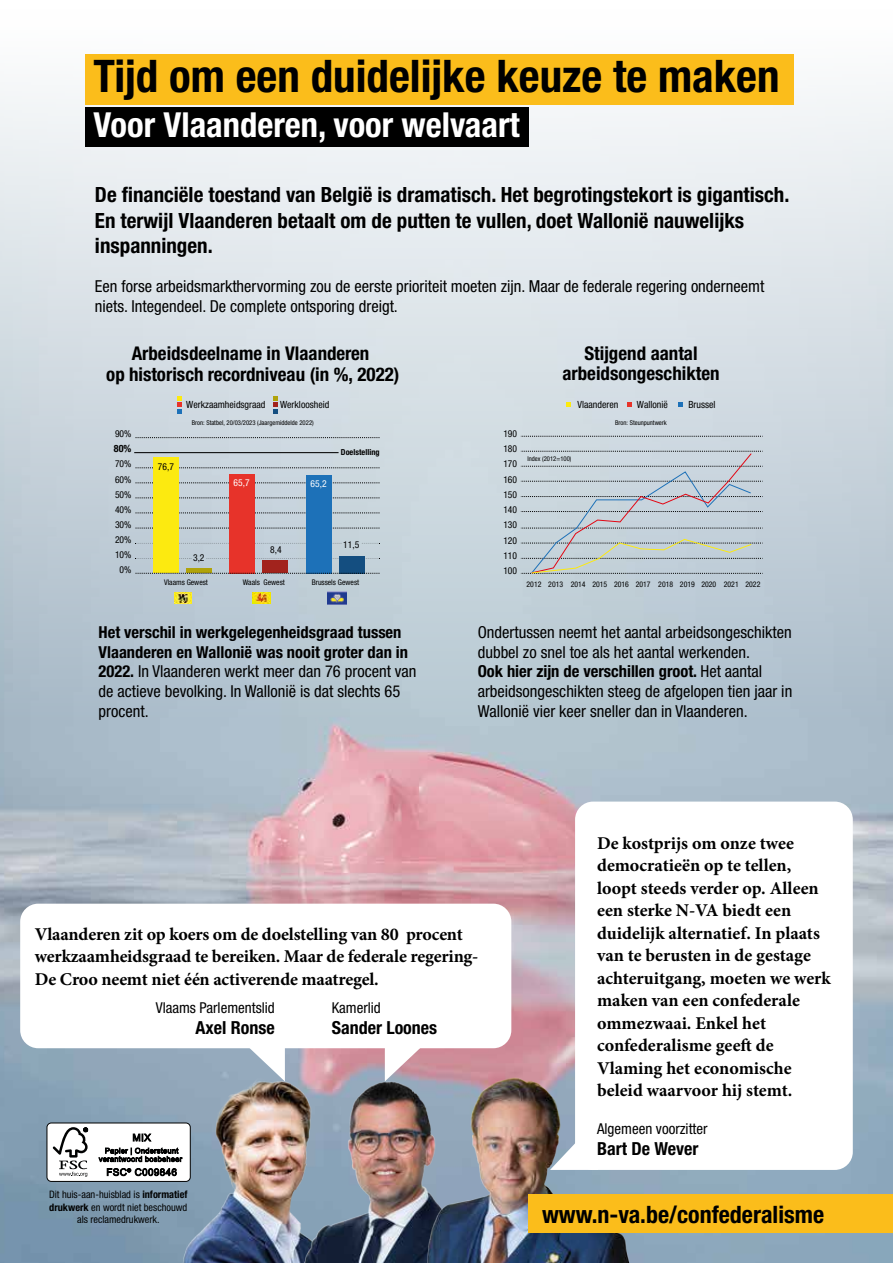
<style>
.page{position:relative;width:893px;height:1263px;background:#fff}
.page>*{position:absolute;margin:0;border:0;box-sizing:border-box;transform-origin:0 0}
.t1{font:700 condensed 45px "Helvetica Neue LT Std";color:#000}
.t2{font:700 condensed 34.5px "Helvetica Neue LT Std";color:#fff}
.t3{font:700 condensed 24px "Helvetica Neue LT Std";color:#000}
.t4{font:700 condensed 21px/25.2px "Helvetica Neue LT Std";color:#000}
.t5{font:700 condensed 18.9px/20.5px "Helvetica Neue LT Std";color:#000;text-align:center}
.t6{font:700 18px/22.5px "Minion Pro";letter-spacing:-.005em;color:#000}
.t7{font:700 condensed 18px "Helvetica Neue LT Std";color:#000}
.t8{font:condensed 16.5px/19.8px "Helvetica Neue LT Std";color:#000}
.t9{font:condensed 15px "Helvetica Neue LT Std";color:#000}
.t10{font:condensed 10.35px/12.3px "Helvetica Neue LT Std";color:#010202;text-align:center}
.t11{font:700 condensed 10.05px "Helvetica Neue LT Std";color:#000}
.t12{font:condensed 9.9px "Helvetica Neue LT Std";color:#000}
.t13{font:condensed 9.6px "Helvetica Neue LT Std";color:#000}
.t14{font:condensed 9.6px "Helvetica Neue LT Std";color:#fff}
.t15{font:700 condensed 8.25px "Helvetica Neue LT Std";color:#000}
.t16{font:condensed 7.8px "Helvetica Neue LT Std";color:#000}
.t17{font:condensed 6.6px "Helvetica Neue LT Std";color:#000}
.s1{font-weight:700}
</style>
<div class="page">
<img style="left:0;top:88px;width:893px;height:1175px">
<div style="left:85px;top:54px;width:709px;height:50px;background:#fbbd1b"></div>
<div style="left:85px;top:107px;width:443px;height:39px;background:#000"></div>
<img style="left:172px;top:1068px;width:171px;height:195px">
<img style="left:294px;top:1081px;width:123px;height:182px">
<img style="left:417px;top:1075px;width:222px;height:188px">
<svg style="left:550px;top:1132px;width:39px;height:38px"></svg>
<div style="left:575px;top:801px;width:278px;height:369px;background:#fff;border-radius:18px"></div>
<div style="left:20px;top:904px;width:491px;height:144px;background:#fff;border-radius:18px"></div>
<div style="left:529px;top:1194px;width:364px;height:38px;background:#fbbd1b"></div>
<div style="left:47px;top:1123px;width:143px;height:58px;background:#fff;border-radius:4px"></div>
<div style="left:47px;top:1123px;width:144px;height:59px;border:1px solid #010202;border-radius:4px"></div>
<svg style="left:53px;top:1127px;width:35px;height:50px"></svg>
<svg style="left:98px;top:1133px;width:85px;height:43px"></svg>
<svg style="left:177px;top:396px;width:5px;height:18px"></svg>
<svg style="left:273px;top:396px;width:5px;height:18px"></svg>
<svg style="left:135px;top:558px;width:245px;height:1px"></svg>
<svg style="left:135px;top:543px;width:245px;height:1px"></svg>
<svg style="left:135px;top:528px;width:245px;height:1px"></svg>
<svg style="left:135px;top:513px;width:245px;height:1px"></svg>
<svg style="left:135px;top:498px;width:245px;height:1px"></svg>
<svg style="left:135px;top:483px;width:245px;height:1px"></svg>
<svg style="left:135px;top:468px;width:245px;height:1px"></svg>
<hr style="left:134px;top:452px;width:205px;height:1px;background:#000">
<svg style="left:135px;top:437px;width:245px;height:1px"></svg>
<div style="left:154px;top:458px;width:25px;height:115px;background:#fcea10"></div>
<div style="left:229px;top:474px;width:26px;height:99px;background:#e7332a"></div>
<div style="left:306px;top:475px;width:26px;height:98px;background:#1d71b8"></div>
<svg style="left:135px;top:573px;width:245px;height:1px"></svg>
<img style="left:253px;top:592px;width:17px;height:12px">
<img style="left:175px;top:592px;width:17px;height:12px">
<div style="left:186px;top:568px;width:26px;height:5px;background:#b0a30b"></div>
<div style="left:262px;top:560px;width:26px;height:13px;background:#a2231d"></div>
<div style="left:339px;top:556px;width:26px;height:17px;background:#144e80"></div>
<img style="left:328px;top:592px;width:19px;height:12px">
<svg style="left:566px;top:402px;width:5px;height:5px"></svg>
<svg style="left:628px;top:402px;width:4px;height:5px"></svg>
<svg style="left:678px;top:402px;width:5px;height:5px"></svg>
<svg style="left:521px;top:436px;width:242px;height:1px"></svg>
<svg style="left:521px;top:451px;width:242px;height:123px;background:#bfc9d0"></svg>
<svg style="left:247px;top:1048px;width:38px;height:33px"></svg>
<svg style="left:385px;top:1048px;width:38px;height:33px"></svg>
<h1 class="t1" style="left:94px;top:49px;width:688px">Tijd om een duidelijke keuze te maken</h1>
<h2 class="t2" style="left:94px;top:104px;width:428px">Voor Vlaanderen, voor welvaart</h2>
<p class="t4" style="left:95px;top:182px;width:696px">De financiële toestand van België is dramatisch. Het begrotingstekort is gigantisch.<br>En terwijl Vlaanderen betaalt om de putten te vullen, doet Wallonië nauwelijks inspanningen.</p>
<p class="t8" style="left:95px;top:277px;width:671px">Een forse arbeidsmarkthervorming zou de eerste prioriteit moeten zijn. Maar de federale regering onderneemt niets. Integendeel. De complete ontsporing dreigt.</p>
<p class="t5" style="left:106px;top:343px;width:295px">Arbeidsdeelname in Vlaanderen<br>op historisch recordniveau (in %, 2022)</p>
<p class="t12" style="left:186px;top:399px;width:81px">Werkzaamheidsgraad</p>
<p class="t12" style="left:280px;top:399px;width:51px">Werkloosheid</p>
<p class="t13" style="left:115px;top:428px;width:18px">90%</p>
<p class="t11" style="left:114px;top:443px;width:19px">80%</p>
<p class="t13" style="left:115px;top:458px;width:18px">70%</p>
<p class="t13" style="left:158px;top:461px;width:18px">76,7</p>
<p class="t17" style="left:192px;top:419px;width:123px">Bron: Statbel, 20/03/2023 (Jaargemiddelde 2022)</p>
<p class="t15" style="left:341px;top:447px;width:40px">Doelstelling</p>
<p class="t13" style="left:503px;top:428px;width:15px">190</p>
<p class="t13" style="left:503px;top:443px;width:15px">180</p>
<p class="t13" style="left:503px;top:458px;width:15px">170</p>
<p class="t5" style="left:562px;top:344px;width:159px;line-height:19.4px">Stijgend aantal arbeidsongeschikten</p>
<p class="t17" style="left:615px;top:419px;width:53px">Bron: Steunpuntwerk</p>
<p class="t17" style="left:527px;top:455px;width:46px">Index (2012=100)</p>
<p class="t12" style="left:578px;top:399px;width:42px">Vlaanderen</p>
<p class="t12" style="left:637px;top:399px;width:32px">Wallonië</p>
<p class="t12" style="left:688px;top:399px;width:29px">Brussel</p>
<p class="t13" style="left:115px;top:474px;width:18px">60%</p>
<p class="t14" style="left:234px;top:477px;width:18px">65,7</p>
<p class="t14" style="left:311px;top:478px;width:18px">65,2</p>
<p class="t13" style="left:503px;top:474px;width:15px">160</p>
<p class="t13" style="left:115px;top:489px;width:18px">50%</p>
<p class="t13" style="left:503px;top:489px;width:15px">150</p>
<p class="t13" style="left:115px;top:504px;width:18px">40%</p>
<p class="t13" style="left:503px;top:504px;width:15px">140</p>
<p class="t13" style="left:115px;top:519px;width:18px">30%</p>
<p class="t13" style="left:503px;top:519px;width:15px">130</p>
<p class="t13" style="left:115px;top:534px;width:18px">20%</p>
<p class="t13" style="left:115px;top:549px;width:18px">10%</p>
<p class="t13" style="left:193px;top:552px;width:13px">3,2</p>
<p class="t13" style="left:270px;top:544px;width:13px">8,4</p>
<p class="t13" style="left:343px;top:539px;width:18px">11,5</p>
<p class="t13" style="left:503px;top:534px;width:15px">120</p>
<p class="t13" style="left:503px;top:550px;width:15px">110</p>
<p class="t13" style="left:120px;top:564px;width:13px">0%</p>
<p class="t13" style="left:503px;top:565px;width:15px">100</p>
<p class="t16" style="left:164px;top:578px;width:45px">Vlaams Gewest</p>
<p class="t16" style="left:243px;top:578px;width:44px">Waals Gewest</p>
<p class="t16" style="left:312px;top:578px;width:49px">Brussels Gewest</p>
<p class="t16" style="left:527px;top:580px;width:16px">2012</p>
<p class="t16" style="left:548px;top:580px;width:214px">2013 2014 2015 2016 2017 2018 2019 2020 2021 2022</p>
<p class="t8" style="left:99px;top:622px;width:319px"><span class="s1">Het verschil in werkgelegenheidsgraad tussen Vlaanderen en Wallonië was nooit groter dan in 2022.</span> In Vlaanderen werkt meer dan 76 procent van de actieve bevolking. In Wallonië is dat slechts 65 procent.</p>
<p class="t8" style="left:478px;top:622px;width:316px">Ondertussen neemt het aantal arbeidsongeschikten dubbel zo snel toe als het aantal werkenden.<br><span class="s1">Ook hier zijn de verschillen groot.</span> Het aantal arbeidsongeschikten steeg de afgelopen tien jaar in Wallonië vier keer sneller dan in Vlaanderen.</p>
<p class="t6" style="left:35px;top:923px;width:445px">Vlaanderen zit op koers om de doelstelling van 80 procent werkzaamheidsgraad te bereiken. Maar de federale regering-<br>De Croo neemt niet één activerende maatregel.</p>
<p class="t9" style="left:156px;top:999px;width:121px">Vlaams Parlementslid</p>
<p class="t7" style="left:196px;top:1017px;width:81px">Axel Ronse</p>
<p class="t9" style="left:332px;top:999px;width:51px">Kamerlid</p>
<p class="t7" style="left:332px;top:1017px;width:107px">Sander Loones</p>
<p class="t10" style="left:49px;top:1188px;width:140px">Dit huis-aan-huisblad is <span class="s1">informatief drukwerk</span> en wordt niet beschouwd als reclamedrukwerk.</p>
<p class="t6" style="left:597px;top:831px;width:235px">De kostprijs om onze twee democratieën op te tellen, loopt steeds verder op. Alleen een sterke N-VA biedt een duidelijk alternatief. In plaats van te berusten in de gestage achteruitgang, moeten we werk maken van een confederale ommezwaai. Enkel het confederalisme geeft de<br>Vlaming het economische beleid waarvoor hij stemt.</p>
<p class="t9" style="left:597px;top:1120px;width:112px">Algemeen voorzitter</p>
<p class="t7" style="left:597px;top:1137px;width:103px">Bart De Wever</p>
<h3 class="t3" style="left:542px;top:1199px;width:284px">www.n-va.be/confederalisme</h3>
</div>
